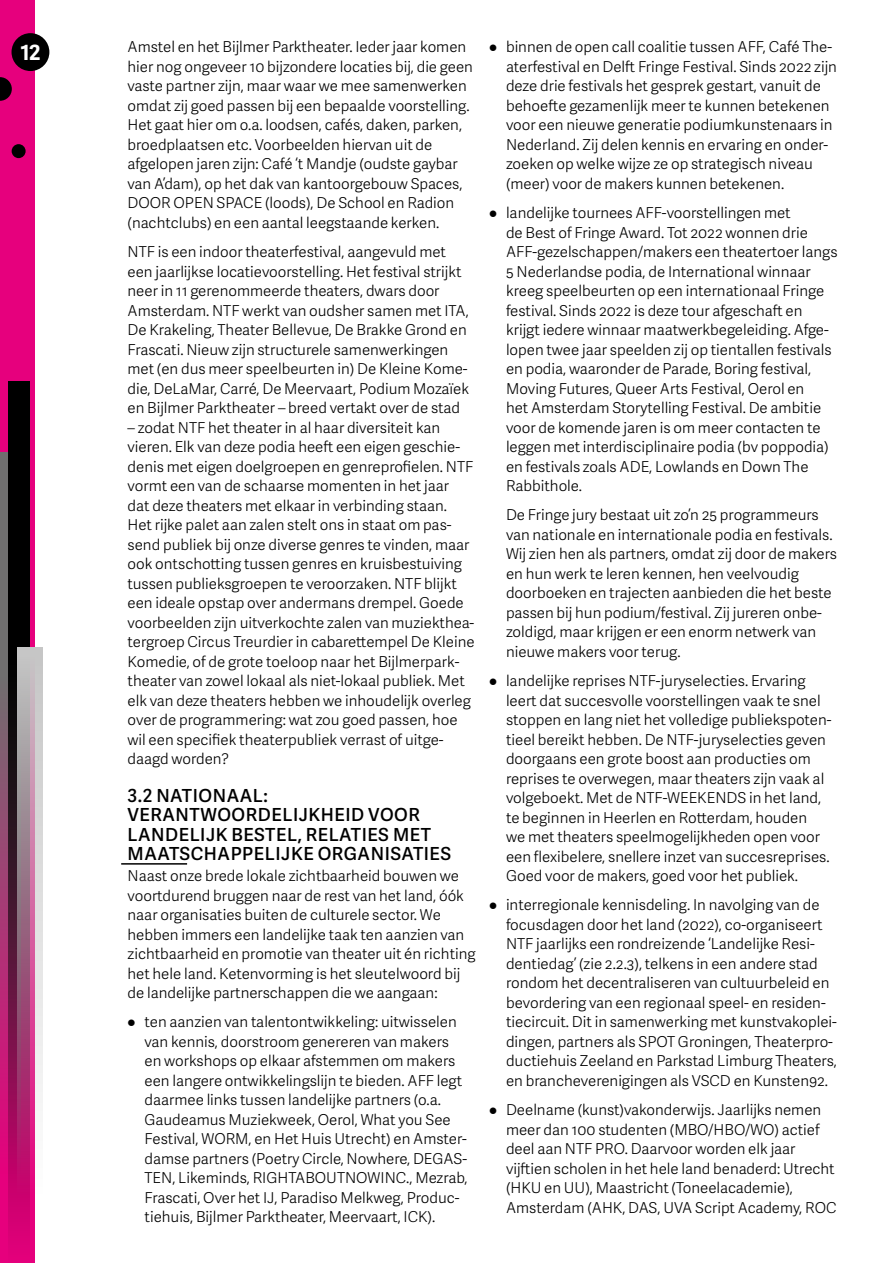
<style>
.page{position:relative;width:893px;height:1263px;background:#fff}
.page>*{position:absolute;margin:0;border:0;box-sizing:border-box;transform-origin:0 0}
.t1{font:700 21px "Adelle Sans";color:#fff}
.t2{font:18px/19.5px "Adelle Sans Sb";letter-spacing:.03em;color:#000}
.t3{font:15px/19.5px "Adelle Sans Lt";color:#000}
</style>
<div class="page">
<hr style="left:121px;top:863px;width:66px;height:2px;background:#000">
<div style="left:0;top:0;width:34px;height:1263px;background:#e6007d"></div>
<svg style="left:0;top:452px;width:9px;height:722px;background:#8d416a"></svg>
<svg style="left:9px;top:381px;width:21px;height:857px;background:#33061e"></svg>
<svg style="left:17px;top:647px;width:26px;height:546px;background:#c08ca8"></svg>
<div style="left:12px;top:33px;width:37px;height:38px;background:#000;border-radius:50%"></div>
<svg style="left:0;top:77px;width:12px;height:24px"></svg>
<div style="left:12px;top:144px;width:14px;height:14px;background:#000;border-radius:50%"></div>
<h1 class="t1" style="left:20px;top:37px;width:22px">12</h1>
<p class="t3" style="left:128px;top:37px;width:347px">Amstel en het Bijlmer Parktheater. Ieder jaar komen hier nog ongeveer 10 bijzondere locaties bij, die geen vaste partner zijn, maar waar we mee samenwerken omdat zij goed passen bij een bepaalde voorstelling.<br>Het gaat hier om o.a. loodsen, cafés, daken, parken, broedplaatsen etc. Voorbeelden hiervan uit de afgelopen jaren zijn: Café ‘t Mandje (oudste gaybar van A’dam), op het dak van kantoorgebouw Spaces, DOOR OPEN SPACE (loods), De School en Radion (nachtclubs) en een aantal leegstaande kerken.</p>
<p class="t3" style="left:128px;top:241px;width:343px">NTF is een indoor theaterfestival, aangevuld met een jaarlijkse locatievoorstelling. Het festival strijkt neer in 11 gerenommeerde theaters, dwars door Amsterdam. NTF werkt van oudsher samen met ITA, De Krakeling, Theater Bellevue, De Brakke Grond en Frascati. Nieuw zijn structurele samenwerkingen met (en dus meer speelbeurten in) De Kleine Kome&shy;die, DeLaMar, Carré, De Meervaart, Podium Mozaïek en Bijlmer Parktheater – breed vertakt over de stad</p>
<p class="t3" style="left:128px;top:417px;width:349px">– zodat NTF het theater in al haar diversiteit kan vieren. Elk van deze podia heeft een eigen geschie&shy;denis met eigen doelgroepen en genreprofielen. NTF vormt een van de schaarse momenten in het jaar dat deze theaters met elkaar in verbinding staan.<br>Het rijke palet aan zalen stelt ons in staat om pas&shy;send publiek bij onze diverse genres te vinden, maar ook ontschotting tussen genres en kruisbestuiving tussen publieksgroepen te veroorzaken. NTF blijkt een ideale opstap over andermans drempel. Goede voorbeelden zijn uitverkochte zalen van muziekthea&shy;tergroep Circus Treurdier in cabarettempel De Kleine Komedie, of de grote toeloop naar het Bijlmerpark&shy;theater van zowel lokaal als niet-lokaal publiek. Met elk van deze theaters hebben we inhoudelijk overleg over de programmering: wat zou goed passen, hoe wil een specifiek theaterpubliek verrast of uitge&shy;daagd worden?</p>
<p class="t2" style="left:128px;top:785px;width:325px">3.2 NATIONAAL:<br>VERANTWOORDELIJKHEID VOOR<br>LANDELIJK BESTEL, RELATIES MET<br>MAATSCHAPPELIJKE ORGANISATIES</p>
<p class="t3" style="left:128px;top:865px;width:350px">Naast onze brede lokale zichtbaarheid bouwen we voortdurend bruggen naar de rest van het land, óók naar organisaties buiten de culturele sector. We hebben immers een landelijke taak ten aanzien van zichtbaarheid en promotie van theater uit én richting het hele land. Ketenvorming is het sleutelwoord bij de landelijke partnerschappen die we aangaan:</p>
<p class="t3" style="left:145px;top:1012px;width:325px">ten aanzien van talentontwikkeling: uitwisselen van kennis, doorstroom genereren van makers en workshops op elkaar afstemmen om makers een langere ontwikkelingslijn te bieden. AFF legt daarmee links tussen landelijke partners (o.a.<br>Gaudeamus Muziekweek, Oerol, What you See Festival, WORM, en Het Huis Utrecht) en Amster&shy;damse partners (Poetry Circle, Nowhere, DEGAS-TEN, Likeminds, RIGHTABOUTNOWINC., Mezrab, Frascati, Over het IJ, Paradiso Melkweg, Produc&shy;tiehuis, Bijlmer Parktheater, Meervaart, ICK).</p>
<p class="t3" style="left:506px;top:37px;width:332px">binnen de open call coalitie tussen AFF, Café The&shy;aterfestival en Delft Fringe Festival. Sinds 2022 zijn deze drie festivals het gesprek gestart, vanuit de behoefte gezamenlijk meer te kunnen betekenen voor een nieuwe generatie podiumkunstenaars in Nederland. Zij delen kennis en ervaring en onder&shy;zoeken op welke wijze ze op strategisch niveau (meer) voor de makers kunnen betekenen.</p>
<p class="t3" style="left:506px;top:202px;width:333px">landelijke tournees AFF-voorstellingen met<br>de Best of Fringe Award. Tot 2022 wonnen drie AFF-gezelschappen/makers een theatertoer langs 5 Nederlandse podia, de International winnaar kreeg speelbeurten op een internationaal Fringe festival. Sinds 2022 is deze tour afgeschaft en krijgt iedere winnaar maatwerkbegeleiding. Afge&shy;lopen twee jaar speelden zij op tientallen festivals en podia, waaronder de Parade, Boring festival, Moving Futures, Queer Arts Festival, Oerol en<br>het Amsterdam Storytelling Festival. De ambitie voor de komende jaren is om meer contacten te leggen met interdisciplinaire podia (bv poppodia) en festivals zoals ADE, Lowlands en Down The Rabbithole.</p>
<p class="t3" style="left:506px;top:505px;width:333px">De Fringe jury bestaat uit zo’n 25 programmeurs van nationale en internationale podia en festivals.<br>Wij zien hen als partners, omdat zij door de makers en hun werk te leren kennen, hen veelvoudig doorboeken en trajecten aanbieden die het beste passen bij hun podium/festival. Zij jureren onbe&shy;zoldigd, maar krijgen er een enorm netwerk van nieuwe makers voor terug.</p>
<p class="t3" style="left:506px;top:670px;width:327px">landelijke reprises NTF-juryselecties. Ervaring leert dat succesvolle voorstellingen vaak te snel stoppen en lang niet het volledige publiekspoten&shy;tieel bereikt hebben. De NTF-juryselecties geven doorgaans een grote boost aan producties om reprises te overwegen, maar theaters zijn vaak al volgeboekt. Met de NTF-WEEKENDS in het land, te beginnen in Heerlen en Rotterdam, houden<br>we met theaters speelmogelijkheden open voor een flexibelere, snellere inzet van succesreprises.<br>Goed voor de makers, goed voor het publiek.</p>
<p class="t3" style="left:506px;top:895px;width:333px">interregionale kennisdeling. In navolging van de focusdagen door het land (2022), co-organiseert NTF jaarlijks een rondreizende ‘Landelijke Resi&shy;dentiedag’ (zie 2.2.3), telkens in een andere stad rondom het decentraliseren van cultuurbeleid en bevordering van een regionaal speel- en residen&shy;tiecircuit. Dit in samenwerking met kunstvakoplei&shy;dingen, partners als SPOT Groningen, Theaterpro&shy;ductiehuis Zeeland en Parkstad Limburg Theaters, en brancheverenigingen als VSCD en Kunsten92.</p>
<p class="t3" style="left:506px;top:1099px;width:332px">Deelname (kunst)vakonderwijs. Jaarlijks nemen meer dan 100 studenten (MBO/HBO/WO) actief deel aan NTF PRO. Daarvoor worden elk jaar vijftien scholen in het hele land benaderd: Utrecht (HKU en UU), Maastricht (Toneelacademie), Amsterdam (AHK, DAS, UVA Script Academy, ROC</p>
</div>
